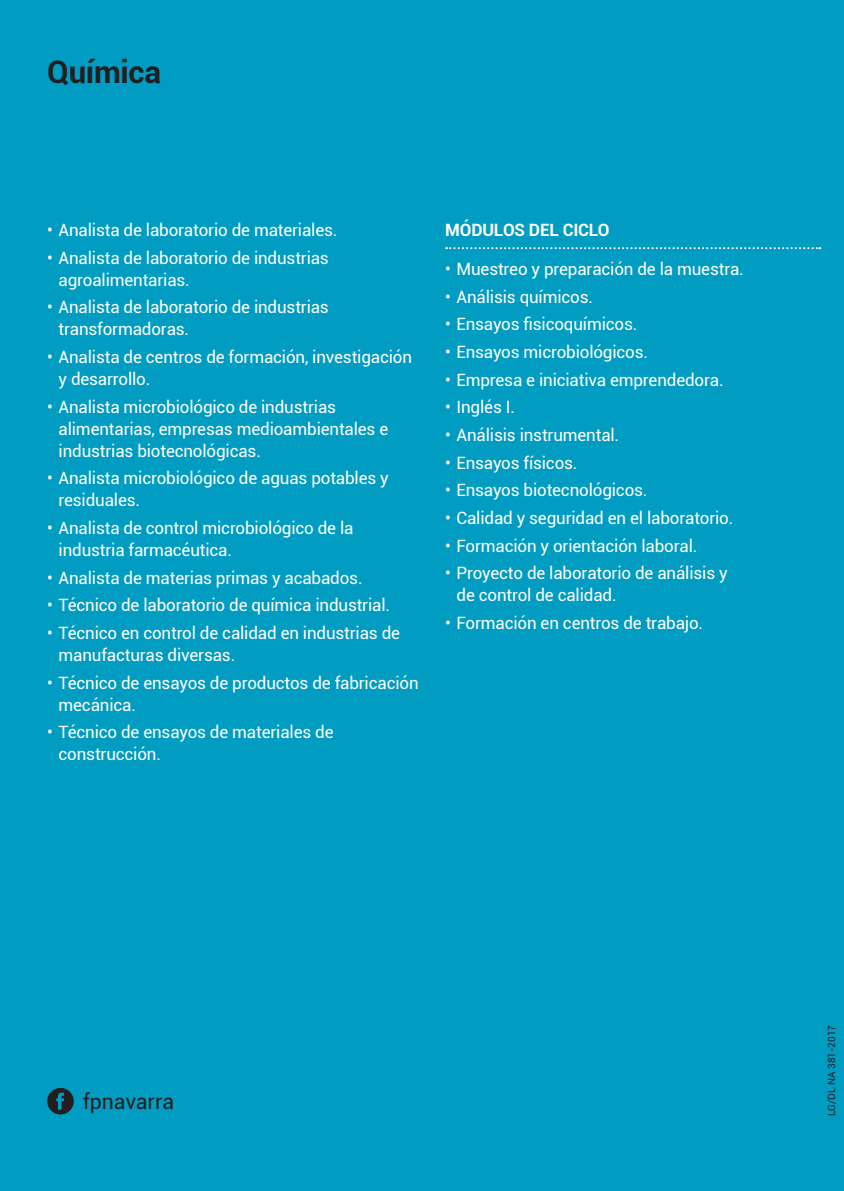
<style>
.page{position:relative;width:844px;height:1191px;background:#fff}
.page>*{position:absolute;margin:0;border:0;box-sizing:border-box;transform-origin:0 0}
.t1{font:700 31px "Roboto";letter-spacing:-.01em;color:#231f20}
.t2{font:21.2px "Roboto";color:#231f20}
.t3{font:17px/22px "Roboto";letter-spacing:-.01em;color:#fff}
.t4{font:700 17px "Roboto";letter-spacing:-.01em;color:#fff}
.t5{font:10px "Roboto";color:#231f20}
</style>
<div class="page">
<div style="left:0;top:0;width:843px;height:1190px;background:#009cc1"></div>
<svg style="left:47px;top:1087px;width:27px;height:27px"></svg>
<svg style="left:446px;top:247px;width:374px;height:2px"></svg>
<h1 class="t1" style="left:47px;top:55px;width:115px">Química</h1>
<p class="t3" style="left:47px;top:219px;width:291px">• Analista de laboratorio de materiales.</p>
<p class="t3" style="left:59px;top:247px;width:272px;text-indent:-11px">• Analista de laboratorio de industrias agroalimentarias.</p>
<p class="t3" style="left:59px;top:296px;width:272px;text-indent:-11px">• Analista de laboratorio de industrias transformadoras.</p>
<p class="t3" style="left:59px;top:346px;width:355px;text-indent:-11px">• Analista de centros de formación, investigación y desarrollo.</p>
<p class="t3" style="left:59px;top:396px;width:331px;text-indent:-11px">• Analista microbiológico de industrias alimentarias, empresas medioambientales e industrias biotecnológicas.</p>
<p class="t3" style="left:59px;top:467px;width:331px;text-indent:-11px">• Analista microbiológico de aguas potables y residuales.</p>
<p class="t3" style="left:59px;top:517px;width:296px;text-indent:-11px">• Analista de control microbiológico de la industria farmacéutica.</p>
<p class="t3" style="left:47px;top:567px;width:317px">• Analista de materias primas y acabados.</p>
<p class="t3" style="left:47px;top:594px;width:344px">• Técnico de laboratorio de química industrial.</p>
<p class="t3" style="left:59px;top:622px;width:343px;text-indent:-11px">• Técnico en control de calidad en industrias de manufacturas diversas.</p>
<p class="t3" style="left:59px;top:672px;width:361px;text-indent:-11px">• Técnico de ensayos de productos de fabricación mecánica.</p>
<p class="t3" style="left:59px;top:721px;width:276px;text-indent:-11px">• Técnico de ensayos de materiales de construcción.</p>
<p class="t4" style="left:445px;top:220px;width:166px">MÓDULOS DEL CICLO</p>
<p class="t3" style="left:445px;top:258px;width:300px">• Muestreo y preparación de la muestra.</p>
<p class="t3" style="left:445px;top:286px;width:149px">• Análisis químicos.</p>
<p class="t3" style="left:445px;top:313px;width:194px">• Ensayos fisicoquímicos.</p>
<p class="t3" style="left:445px;top:341px;width:204px">• Ensayos microbiológicos.</p>
<p class="t3" style="left:445px;top:369px;width:280px">• Empresa e iniciativa emprendedora.</p>
<p class="t3" style="left:445px;top:396px;width:71px">• Inglés I.</p>
<p class="t3" style="left:445px;top:424px;width:175px">• Análisis instrumental.</p>
<p class="t3" style="left:445px;top:452px;width:134px">• Ensayos físicos.</p>
<p class="t3" style="left:445px;top:479px;width:204px">• Ensayos biotecnológicos.</p>
<p class="t3" style="left:445px;top:507px;width:289px">• Calidad y seguridad en el laboratorio.</p>
<p class="t3" style="left:445px;top:535px;width:253px">• Formación y orientación laboral.</p>
<p class="t3" style="left:456px;top:562px;width:272px;text-indent:-11px">• Proyecto de laboratorio de análisis y de control de calidad.</p>
<p class="t3" style="left:445px;top:612px;width:259px">• Formación en centros de trabajo.</p>
<p class="t2" style="left:83px;top:1089px;width:93px">fpnavarra</p>
<p class="t5" style="left:825px;top:1115px;width:92px;rotate:-90deg">LG/DL NA 381-2017</p>
</div>
